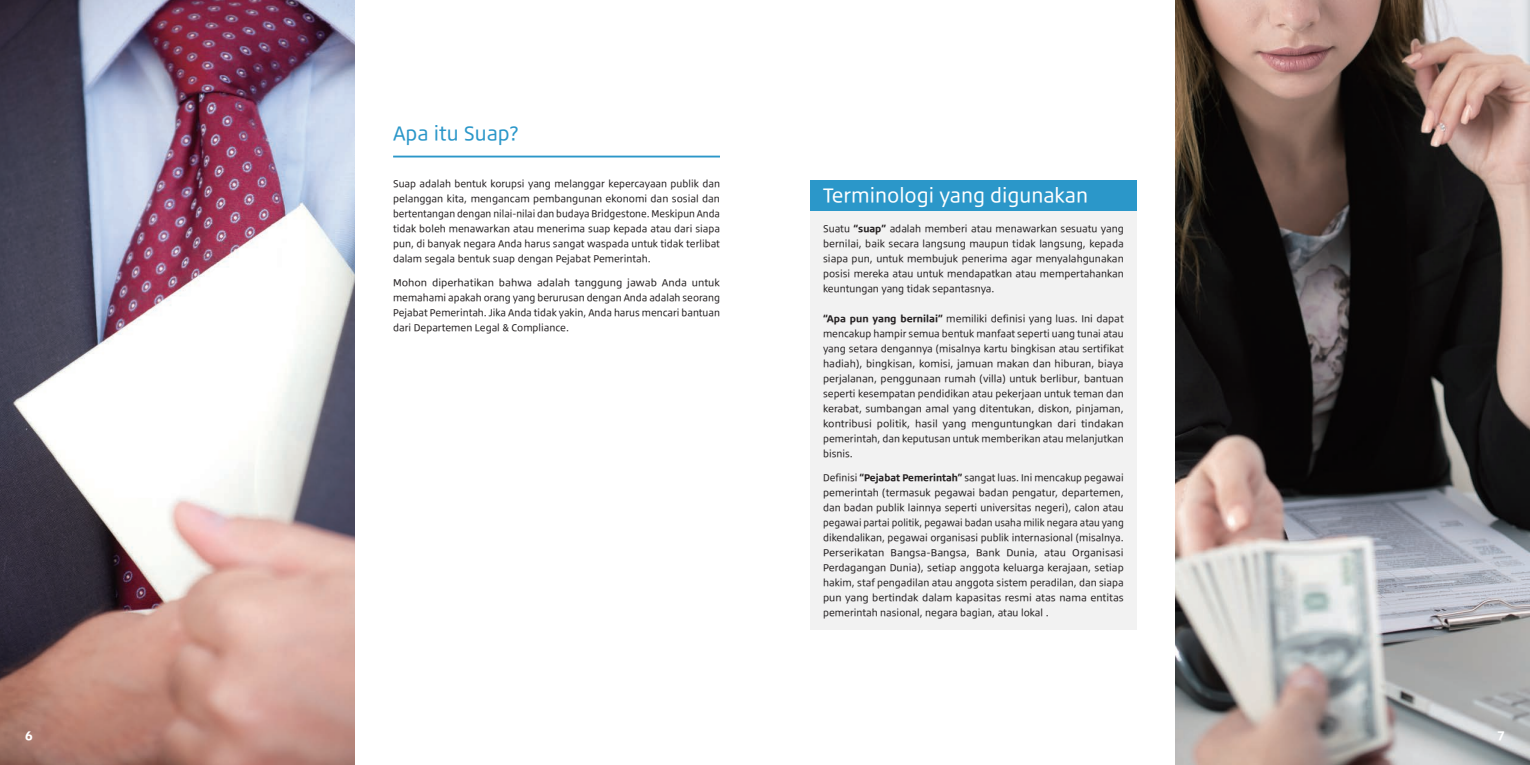
<style>
.page{position:relative;width:1530px;height:765px;background:#fff}
.page>*{position:absolute;margin:0;border:0;box-sizing:border-box;transform-origin:0 0}
.t1{font:17.5px "Bridgestone Type TP";color:#fff}
.t2{font:17.5px "Bridgestone Type TP";color:#2b97c9}
.t3{font:700 11.25px "Bridgestone Type TP";color:#fff}
.t4{font:8.75px/15px "Bridgestone Type TP";color:#231f20;text-align:justify}
.t5{font:8.75px/15px "Bridgestone Type TP";color:#231f20;text-align:justify;scale:1.05 1}
.s1{font-weight:700}
</style>
<div class="page">
<img style="left:0;top:0;width:354px;height:765px">
<img style="left:1176px;top:0;width:354px;height:765px">
<div style="left:810px;top:211px;width:327px;height:419px;background:#f2f2f2"></div>
<div style="left:810px;top:180px;width:327px;height:30px;background:#2b97c9"></div>
<hr style="left:393px;top:156px;width:327px;height:2px;background:#2b97c9">
<h1 class="t2" style="left:393px;top:119px;width:127px">Apa itu Suap?</h1>
<p class="t4" style="left:393px;top:176px;width:328px">Suap adalah bentuk korupsi yang melanggar kepercayaan publik dan pelanggan kita, mengancam pembangunan ekonomi dan sosial dan bertentangan dengan nilai-nilai dan budaya Bridgestone. Meskipun Anda tidak boleh menawarkan atau menerima suap kepada atau dari siapa pun, di banyak negara Anda harus sangat waspada untuk tidak terlibat dalam segala bentuk suap dengan Pejabat Pemerintah.</p>
<p class="t5" style="left:393px;top:274px;width:313px">Mohon diperhatikan bahwa adalah tanggung jawab Anda untuk memahami apakah orang yang berurusan dengan Anda adalah seorang Pejabat Pemerintah. Jika Anda tidak yakin, Anda harus mencari bantuan dari Departemen Legal &amp; Compliance.</p>
<h1 class="t1" style="left:823px;top:181px;width:266px">Terminologi yang digunakan</h1>
<p class="t4" style="left:823px;top:221px;width:302px">Suatu <span class="s1">“suap”</span> adalah memberi atau menawarkan sesuatu yang bernilai, baik secara langsung maupun tidak langsung, kepada siapa pun, untuk membujuk penerima agar menyalahgunakan posisi mereka atau untuk mendapatkan atau mempertahankan keuntungan yang tidak sepantasnya.</p>
<p class="t4" style="left:823px;top:311px;width:302px"><span class="s1">“Apa pun yang bernilai”</span> memiliki definisi yang luas. Ini dapat mencakup hampir semua bentuk manfaat seperti uang tunai atau yang setara dengannya (misalnya kartu bingkisan atau sertifikat hadiah), bingkisan, komisi, jamuan makan dan hiburan, biaya perjalanan, penggunaan rumah (villa) untuk berlibur, bantuan seperti kesempatan pendidikan atau pekerjaan untuk teman dan kerabat, sumbangan amal yang ditentukan, diskon, pinjaman, kontribusi politik, hasil yang menguntungkan dari tindakan pemerintah, dan keputusan untuk memberikan atau melanjutkan bisnis.</p>
<p class="t4" style="left:823px;top:469px;width:302px">Definisi <span class="s1">“Pejabat Pemerintah”</span> sangat luas. Ini mencakup pegawai pemerintah (termasuk pegawai badan pengatur, departemen, dan badan publik lainnya seperti universitas negeri), calon atau pegawai partai politik, pegawai badan usaha milik negara atau yang dikendalikan, pegawai organisasi publik internasional (misalnya.<br>Perserikatan Bangsa-Bangsa, Bank Dunia, atau Organisasi Perdagangan Dunia), setiap anggota keluarga kerajaan, setiap hakim, staf pengadilan atau anggota sistem peradilan, dan siapa pun yang bertindak dalam kapasitas resmi atas nama entitas pemerintah nasional, negara bagian, atau lokal .</p>
<p class="t3" style="left:25px;top:727px;width:9px">6</p>
<p class="t3" style="left:1497px;top:727px;width:9px">7</p>
</div>
